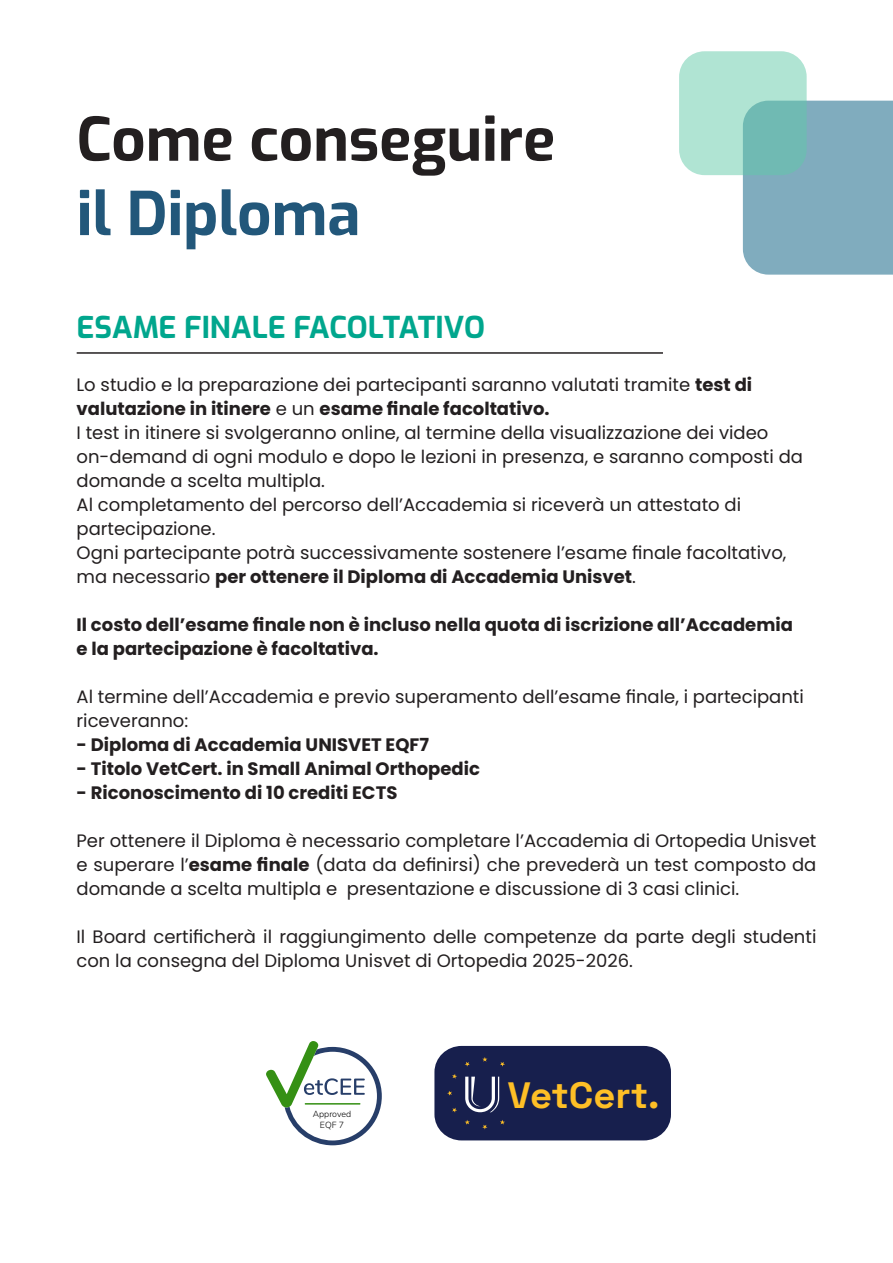
<style>
.page{position:relative;width:893px;height:1263px;background:#fff}
.page>*{position:absolute;margin:0;border:0;box-sizing:border-box;transform-origin:0 0}
.t1{font:60px "Exo";color:#231f20}
.t2{font:60px "Exo";color:#22577a}
.t3{font:300 36.75px "Space Grotesk";color:#febf26;scale:1.04 1}
.t4{font:30px "Exo";color:#00a68d}
.Paragrafo{font:18px/24px "Poppins";color:#231f20}
.Paragrafo-2{font:700 18px "Poppins";color:#231f20}
.t5{font:300 8.85px/10.6px "Nunito";color:#000;text-align:center}
.s1{font-weight:700}
</style>
<div class="page">
<hr style="left:77px;top:352px;width:586px;height:2px;background:#231f20">
<div style="left:743px;top:101px;width:150px;height:174px;background:#80acbe"></div>
<svg style="left:679px;top:51px;width:128px;height:124px;background:#9dd7c9"></svg>
<div style="left:434px;top:1046px;width:237px;height:94px;background:#171f4d;border-radius:27px"></div>
<svg style="left:482px;top:1057px;width:5px;height:5px"></svg>
<svg style="left:465px;top:1062px;width:5px;height:5px"></svg>
<svg style="left:452px;top:1074px;width:5px;height:5px"></svg>
<svg style="left:447px;top:1091px;width:5px;height:5px"></svg>
<svg style="left:452px;top:1108px;width:5px;height:4px"></svg>
<svg style="left:465px;top:1120px;width:5px;height:4px"></svg>
<svg style="left:482px;top:1125px;width:5px;height:4px"></svg>
<svg style="left:500px;top:1120px;width:5px;height:4px"></svg>
<svg style="left:500px;top:1062px;width:5px;height:5px"></svg>
<svg style="left:465px;top:1077px;width:34px;height:35px"></svg>
<svg style="left:266px;top:1041px;width:116px;height:104px"></svg>
<p class="t1" style="left:77px;top:96px;width:480px">Come conseguire</p>
<p class="t2" style="left:77px;top:170px;width:285px">il Diploma</p>
<p class="t4" style="left:77px;top:306px;width:410px">ESAME FINALE FACOLTATIVO</p>
<p class="Paragrafo" style="left:77px;top:373px;width:728px">Lo studio e la preparazione dei partecipanti saranno valutati tramite <span class="s1">test di valutazione in itinere</span> e un <span class="s1">esame finale facoltativo.<br></span>I test in itinere si svolgeranno online, al termine della visualizzazione dei video on-demand di ogni modulo e dopo le lezioni in presenza, e saranno composti da domande a scelta multipla.<br>Al completamento del percorso dell’Accademia si riceverà un attestato di partecipazione.<br>Ogni partecipante potrà successivamente sostenere l’esame finale facoltativo, ma necessario <span class="s1">per ottenere il Diploma di Accademia Unisvet</span>.</p>
<p class="Paragrafo-2" style="left:77px;top:614px;width:718px">Il costo dell’esame finale non è incluso nella quota di iscrizione all’Accademia</p>
<p class="Paragrafo-2" style="left:77px;top:638px;width:304px">e la partecipazione è facoltativa.</p>
<p class="Paragrafo" style="left:77px;top:685px;width:729px">Al termine dell’Accademia e previo superamento dell’esame finale, i partecipanti riceveranno:</p>
<p class="Paragrafo-2" style="left:77px;top:734px;width:354px">- Diploma di Accademia UNISVET EQF7</p>
<p class="Paragrafo-2" style="left:77px;top:758px;width:405px">- Titolo VetCert. in Small Animal Orthopedic</p>
<p class="Paragrafo-2" style="left:77px;top:782px;width:322px">- Riconoscimento di 10 crediti ECTS</p>
<p class="Paragrafo" style="left:77px;top:829px;width:741px;text-align:justify">Per ottenere il Diploma è necessario completare l’Accademia di Ortopedia Unisvet e superare l’<span class="s1">esame finale</span> (data da definirsi) che prevederà un test composto da domande a scelta multipla e presentazione e discussione di 3 casi clinici.</p>
<p class="Paragrafo" style="left:77px;top:925px;width:741px">Il Board certificherà il raggiungimento delle competenze da parte degli studenti con la consegna del Diploma Unisvet di Ortopedia 2025-2026.</p>
<p class="t5" style="left:313px;top:1108px;width:40px">Approved<br>EQF 7</p>
<p class="t3" style="left:507px;top:1068px;width:148px">VetCert.</p>
</div>
